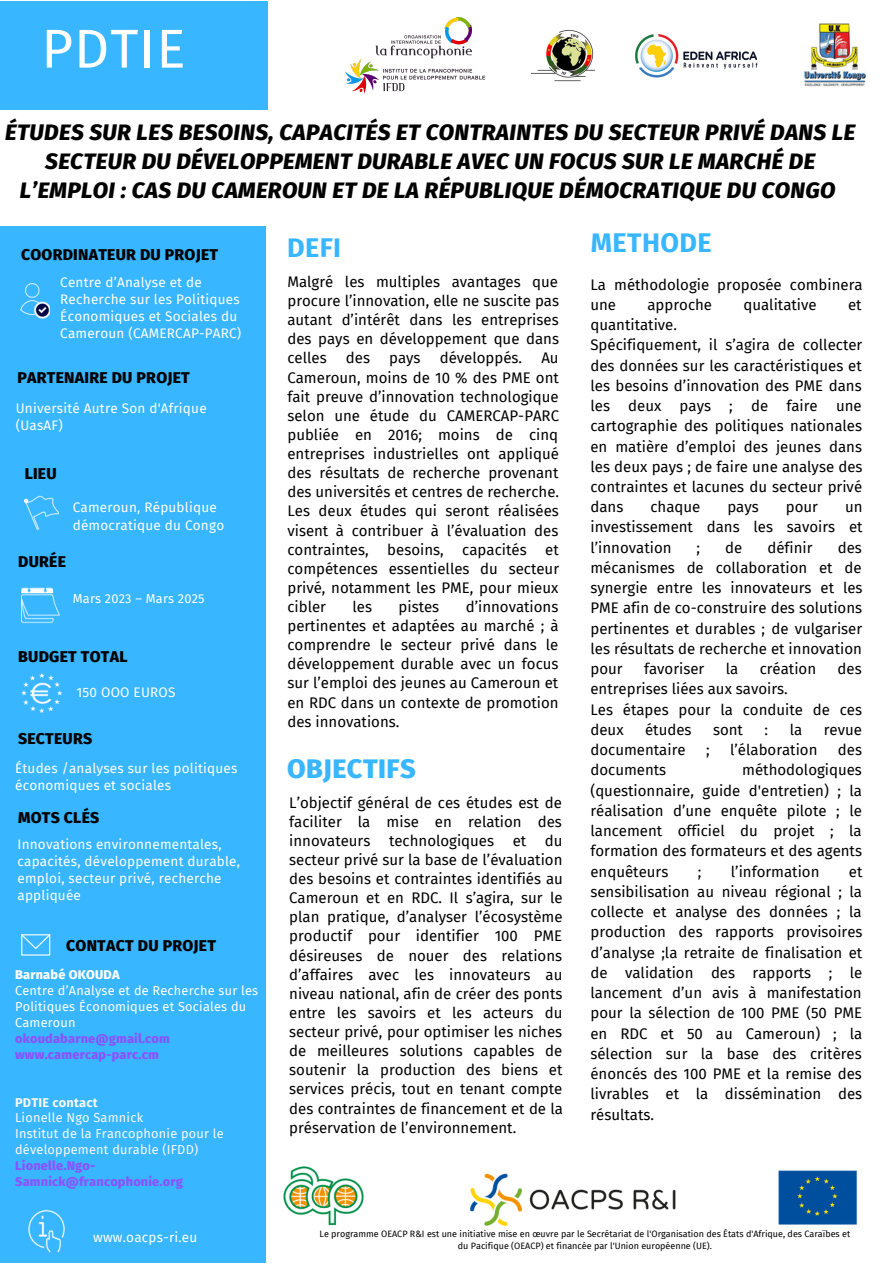
<style>
.page{position:relative;width:893px;height:1264px;background:#fff}
.page>*{position:absolute;margin:0;border:0;box-sizing:border-box;transform-origin:0 0}
.t1{font:54.75px "Fira Sans";letter-spacing:.015em;color:#fff}
.t2{font:700 27px "Fira Sans";letter-spacing:.015em;color:#38b6ff}
.t3{font:800 27px "Fira Sans";letter-spacing:.015em;color:#38b6ff}
.t4{font:italic 800 22.5px/29.2px "Fira Sans";letter-spacing:.015em;color:#000;text-align:center}
.t5{font:800 15.75px "Fira Sans";letter-spacing:.015em;color:#000}
.t6{font:15px/19px "Fira Sans";color:#000;text-align:justify}
.t7{font:13.5px/16.8px "Fira Sans";letter-spacing:.015em;color:#fff}
.t8{font:12.75px/15.9px "Fira Sans";letter-spacing:.015em;color:#fff}
.t9{font:800 12.75px/15.9px "Fira Sans";letter-spacing:.015em;color:#8c52ff}
.t10{font:12.75px/15.9px "Fira Sans";letter-spacing:.015em;color:#f9f9fa}
.t11{font:800 12.75px "Fira Sans";letter-spacing:.015em;color:#fff}
.t12{font:700 12.75px "Fira Sans";letter-spacing:.015em;color:#f9f9fa}
.t13{font:9px/12px "Fira Sans";color:#000;text-align:center}
</style>
<div class="page">
<div style="left:0;top:226px;width:265px;height:1036px;background:#38b6ff"></div>
<img style="left:21px;top:284px;width:29px;height:35px">
<img style="left:25px;top:495px;width:33px;height:36px">
<img style="left:21px;top:587px;width:38px;height:37px">
<img style="left:283px;top:1166px;width:574px;height:61px">
<img style="left:21px;top:673px;width:42px;height:40px">
<svg style="left:21px;top:934px;width:29px;height:21px"></svg>
<img style="left:28px;top:1209px;width:37px;height:44px">
<div style="left:0;top:1px;width:268px;height:108px;background:#38b6ff"></div>
<img style="left:346px;top:17px;width:138px;height:76px">
<img style="left:531px;top:30px;width:63px;height:52px">
<img style="left:635px;top:34px;width:123px;height:44px">
<img style="left:803px;top:23px;width:63px;height:64px">
<h1 class="t1" style="left:41px;top:16px;width:146px">PDTIE</h1>
<h3 class="t4" style="left:5px;top:118px;width:851px">ÉTUDES SUR LES BESOINS, CAPACITÉS ET CONTRAINTES DU SECTEUR PRIVÉ DANS LE<br>SECTEUR DU DÉVELOPPEMENT DURABLE AVEC UN FOCUS SUR LE MARCHÉ DE<br>L’EMPLOI : CAS DU CAMEROUN ET DE LA RÉPUBLIQUE DÉMOCRATIQUE DU CONGO</h3>
<p class="t5" style="left:21px;top:246px;width:198px">COORDINATEUR DU PROJET</p>
<p class="t7" style="left:60px;top:274px;width:182px">Centre d’Analyse et de<br>Recherche sur les Politiques<br>Économiques et Sociales du<br>Cameroun (CAMERCAP-PARC)</p>
<p class="t5" style="left:17px;top:368px;width:174px">PARTENAIRE DU PROJET</p>
<p class="t7" style="left:16px;top:400px;width:192px">Université Autre Son d'Afrique (UasAF)</p>
<p class="t5" style="left:25px;top:464px;width:33px">LIEU</p>
<p class="t7" style="left:73px;top:498px;width:153px;line-height:18px">Cameroun, République démocratique du Congo</p>
<p class="t5" style="left:18px;top:552px;width:49px">DURÉE</p>
<p class="t8" style="left:73px;top:591px;width:133px">Mars 2023 – Mars 2025</p>
<p class="t5" style="left:18px;top:647px;width:111px">BUDGET TOTAL</p>
<p class="t7" style="left:77px;top:683px;width:100px">150 OOO EUROS</p>
<p class="t5" style="left:18px;top:729px;width:76px">SECTEURS</p>
<p class="t7" style="left:15px;top:759px;width:224px">Études /analyses sur les politiques économiques et sociales</p>
<p class="t5" style="left:18px;top:808px;width:83px">MOTS CLÉS</p>
<p class="t7" style="left:17px;top:836px;width:224px">Innovations environnementales, capacités, développement durable, emploi, secteur privé, recherche appliquée</p>
<p class="t5" style="left:66px;top:936px;width:151px">CONTACT DU PROJET</p>
<p class="t11" style="left:15px;top:967px;width:106px">Barnabé OKOUDA</p>
<p class="t8" style="left:15px;top:982px;width:244px">Centre d’Analyse et de Recherche sur les<br>Politiques Économiques et Sociales du<br>Cameroun</p>
<p class="t9" style="left:15px;top:1030px;width:156px">okoudabarne@gmail.com www.camercap-parc.cm</p>
<p class="t12" style="left:15px;top:1094px;width:84px">PDTIE contact</p>
<p class="t10" style="left:15px;top:1110px;width:210px">Lionelle Ngo Samnick<br>Institut de la Francophonie pour le développement durable (IFDD)</p>
<p class="t9" style="left:15px;top:1157px;width:169px">Lionelle.Ngo-<br>Samnick@francophonie.org</p>
<p class="t7" style="left:93px;top:1229px;width:106px">www.oacps-ri.eu</p>
<h2 class="t2" style="left:287px;top:231px;width:56px">DEFI</h2>
<p class="t6" style="left:287px;top:272px;width:273px">Malgré les multiples avantages que procure l’innovation, elle ne suscite pas autant d’intérêt dans les entreprises des pays en développement que dans celles</p>
<p class="t6" style="left:346px;top:349px;width:26px">des</p>
<p class="t6" style="left:389px;top:349px;width:33px">pays</p>
<p class="t6" style="left:439px;top:349px;width:84px">développés.</p>
<p class="t6" style="left:287px;top:349px;width:273px;text-indent:254px">Au Cameroun, moins de 10 % des PME ont fait preuve d’innovation technologique selon une étude du CAMERCAP-PARC publiée en 2016; moins de cinq entreprises industrielles ont appliqué des résultats de recherche provenant des universités et centres de recherche.<br>Les deux études qui seront réalisées visent à contribuer à l’évaluation des contraintes, besoins, capacités et compétences essentielles du secteur privé, notamment les PME, pour mieux cibler</p>
<p class="t6" style="left:287px;top:597px;width:273px;text-indent:178px">d’innovations pertinentes et adaptées au marché ; à comprendre le secteur privé dans le développement durable avec un focus sur l’emploi des jeunes au Cameroun et en RDC dans un contexte de promotion des innovations.</p>
<p class="t6" style="left:352px;top:597px;width:21px">les</p>
<p class="t6" style="left:398px;top:597px;width:42px">pistes</p>
<h2 class="t3" style="left:287px;top:752px;width:130px">OBJECTIFS</h2>
<p class="t6" style="left:289px;top:793px;width:275px">L’objectif général de ces études est de faciliter la mise en relation des innovateurs technologiques et du secteur privé sur la base de l’évaluation des besoins et contraintes identifiés au Cameroun et en RDC. Il s’agira, sur le plan pratique, d’analyser l’écosystème productif pour identifier 100 PME désireuses de nouer des relations d’affaires avec les innovateurs au niveau national, afin de créer des ponts entre les savoirs et les acteurs du secteur privé, pour optimiser les niches de meilleures solutions capables de soutenir la production des biens et services précis, tout en tenant compte des contraintes de financement et de la préservation de l’environnement.</p>
<h2 class="t2" style="left:590px;top:226px;width:122px">METHODE</h2>
<p class="t6" style="left:590px;top:274px;width:274px;line-height:20.2px">La méthodologie proposée combinera une</p>
<p class="t6" style="left:647px;top:295px;width:66px">approche</p>
<p class="t6" style="left:743px;top:295px;width:75px">qualitative</p>
<p class="t6" style="left:847px;top:295px;width:15px">et</p>
<p class="t6" style="left:590px;top:315px;width:273px;line-height:20.2px;text-align:left">quantitative.<br>Spécifiquement, il s’agira de collecter des données sur les caractéristiques et les besoins d’innovation des PME dans les deux pays ; de faire une cartographie des politiques nationales en matière d’emploi des jeunes dans les deux pays ; de faire une analyse des contraintes et lacunes du secteur privé dans</p>
<p class="t6" style="left:650px;top:497px;width:51px">chaque</p>
<p class="t6" style="left:727px;top:497px;width:33px">pays</p>
<p class="t6" style="left:785px;top:497px;width:34px">pour</p>
<p class="t6" style="left:590px;top:497px;width:274px;line-height:20.2px;text-indent:254px">un investissement dans les savoirs et l’innovation</p>
<p class="t6" style="left:696px;top:538px;width:5px">;</p>
<p class="t6" style="left:725px;top:538px;width:19px">de</p>
<p class="t6" style="left:767px;top:538px;width:47px">définir</p>
<p class="t6" style="left:590px;top:537px;width:273px;line-height:20.2px;text-indent:247px">des mécanismes de collaboration et de synergie entre les innovateurs et les PME afin de co-construire des solutions pertinentes et durables ; de vulgariser les résultats de recherche et innovation pour</p>
<p class="t6" style="left:644px;top:659px;width:62px">favoriser</p>
<p class="t6" style="left:725px;top:659px;width:14px">la</p>
<p class="t6" style="left:759px;top:659px;width:58px">création</p>
<p class="t6" style="left:837px;top:659px;width:26px">des</p>
<p class="t6" style="left:590px;top:679px;width:273px;line-height:20.2px;text-align:left">entreprises liées aux savoirs.<br>Les étapes pour la conduite de ces deux</p>
<p class="t6" style="left:645px;top:720px;width:48px">études</p>
<p class="t6" style="left:713px;top:720px;width:31px">sont</p>
<p class="t6" style="left:764px;top:720px;width:5px">:</p>
<p class="t6" style="left:789px;top:720px;width:14px">la</p>
<p class="t6" style="left:823px;top:720px;width:40px">revue</p>
<p class="t6" style="left:590px;top:740px;width:97px">documentaire</p>
<p class="t6" style="left:706px;top:740px;width:5px">;</p>
<p class="t6" style="left:730px;top:740px;width:89px">l’élaboration</p>
<p class="t6" style="left:837px;top:740px;width:26px">des</p>
<p class="t6" style="left:590px;top:760px;width:77px">documents</p>
<p class="t6" style="left:590px;top:760px;width:273px;line-height:20.2px;text-indent:152px">méthodologiques (questionnaire, guide d'entretien) ; la réalisation d’une enquête pilote ; le lancement officiel du projet ; la formation des formateurs et des agents enquêteurs</p>
<p class="t6" style="left:697px;top:862px;width:5px">;</p>
<p class="t6" style="left:730px;top:862px;width:90px">l’information</p>
<p class="t6" style="left:590px;top:861px;width:273px;line-height:20.2px;text-indent:258px">et sensibilisation au niveau régional ; la collecte et analyse des données ; la production des rapports provisoires d’analyse ;la retraite de finalisation et de validation des rapports ; le lancement d’un avis à manifestation pour la sélection de 100 PME (50 PME en RDC et 50 au Cameroun) ; la sélection sur la base des critères énoncés des 100 PME et la remise des livrables et la dissémination des résultats.</p>
<p class="t13" style="left:319px;top:1227px;width:532px">Le programme OEACP R&amp;I est une initiative mise en œuvre par le Secrétariat de l'Organisation des États d'Afrique, des Caraïbes et du Pacifique (OEACP) et financée par l'Union européenne (UE).</p>
</div>
